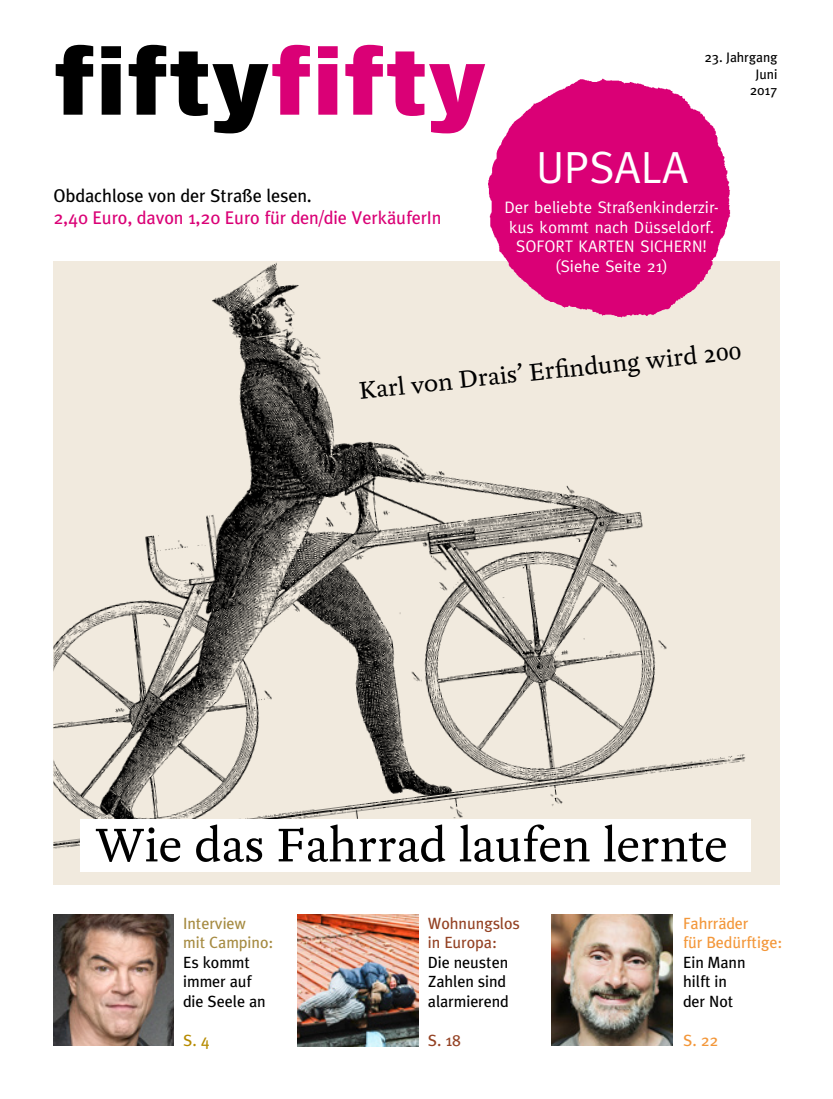
<style>
.page{position:relative;width:833px;height:1099px;background:#fff}
.page>*{position:absolute;margin:0;border:0;box-sizing:border-box;transform-origin:0 0}
.t1{font:800 87.5px "Soho Gothic Std";color:#000}
.Headline_2{font:51.12px "Yoga OT";color:#000}
.Zwischenheadline{font:45px "Meta";letter-spacing:.005em;color:#fff}
.Headline_2-2{font:26.25px "Yoga OT";color:#000}
.t2{font:18.38px "Meta";color:#da0076}
.t3{font:18.38px "Meta";color:#000}
.Zwischenheadline-2{font:16.75px/19.5px "Meta";letter-spacing:.005em;color:#fff;text-align:center}
.t4{font:16.25px "Meta";color:#000}
.t5{font:16.25px "Meta";color:#f3973a}
.t6{font:16.25px "Meta";color:#944224}
.t7{font:16.25px "Meta";color:#a68b42}
.t8{font:16.25px "Meta";color:#b68b00}
.Titelseite_Headline{font:13.75px "Meta";color:#000}
.s1{color:#da0076}
</style>
<div class="page">
<img style="left:552px;top:914px;width:120px;height:131px">
<img style="left:298px;top:914px;width:120px;height:132px">
<img style="left:53px;top:914px;width:121px;height:131px">
<img style="left:53px;top:261px;width:726px;height:623px">
<img style="left:462px;top:78px;width:299px;height:264px">
<div style="left:80px;top:819px;width:670px;height:52px;background:#fff"></div>
<p class="t1" style="left:53px;top:24px;width:435px">fifty<span class="s1">fifty</span></p>
<p class="t3" style="left:53px;top:185px;width:260px">Obdachlose von der Straße lesen.</p>
<p class="t2" style="left:53px;top:207px;width:389px">2,40 Euro, davon 1,20 Euro für den/die VerkäuferIn</p>
<p class="Titelseite_Headline" style="left:704px;top:49px;width:74px">23. Jahrgang</p>
<p class="Titelseite_Headline" style="left:755px;top:66px;width:23px">Juni</p>
<p class="Titelseite_Headline" style="left:749px;top:82px;width:29px">2017</p>
<p class="Zwischenheadline" style="left:536px;top:141px;width:153px">UPSALA</p>
<p class="Zwischenheadline-2" style="left:504px;top:197px;width:216px">Der beliebte Straßenkinderzir&shy;kus kommt nach Düsseldorf.<br>SOFORT KARTEN SICHERN!</p>
<p class="Zwischenheadline-2" style="left:555px;top:256px;width:114px">(Siehe Seite 21)</p>
<p class="Headline_2-2" style="left:358px;top:377px;width:385px;rotate:-6deg">Karl von Drais’ Erfi ndung wird 200</p>
<p class="Headline_2" style="left:95px;top:818px;width:634px">Wie das Fahrrad laufen lernte</p>
<p class="t7" style="left:183px;top:913px;width:65px">Interview</p>
<p class="t7" style="left:183px;top:933px;width:92px">mit Campino:</p>
<p class="t4" style="left:183px;top:952px;width:68px">Es kommt</p>
<p class="t4" style="left:183px;top:972px;width:70px">immer auf</p>
<p class="t4" style="left:183px;top:991px;width:84px">die Seele an</p>
<p class="t8" style="left:183px;top:1030px;width:28px">S. 4</p>
<p class="t6" style="left:428px;top:913px;width:93px">Wohnungslos</p>
<p class="t6" style="left:428px;top:933px;width:71px">in Europa:</p>
<p class="t4" style="left:428px;top:952px;width:82px">Die neusten</p>
<p class="t4" style="left:428px;top:972px;width:80px">Zahlen sind</p>
<p class="t4" style="left:428px;top:991px;width:82px">alarmierend</p>
<p class="t6" style="left:428px;top:1030px;width:34px">S. 18</p>
<p class="t5" style="left:683px;top:913px;width:67px">Fahrräder</p>
<p class="t5" style="left:683px;top:933px;width:101px">für Bedürftige:</p>
<p class="t4" style="left:683px;top:952px;width:64px">Ein Mann</p>
<p class="t4" style="left:683px;top:972px;width:45px">hilft in</p>
<p class="t4" style="left:683px;top:991px;width:52px">der Not</p>
<p class="t5" style="left:683px;top:1030px;width:37px">S. 22</p>
</div>
